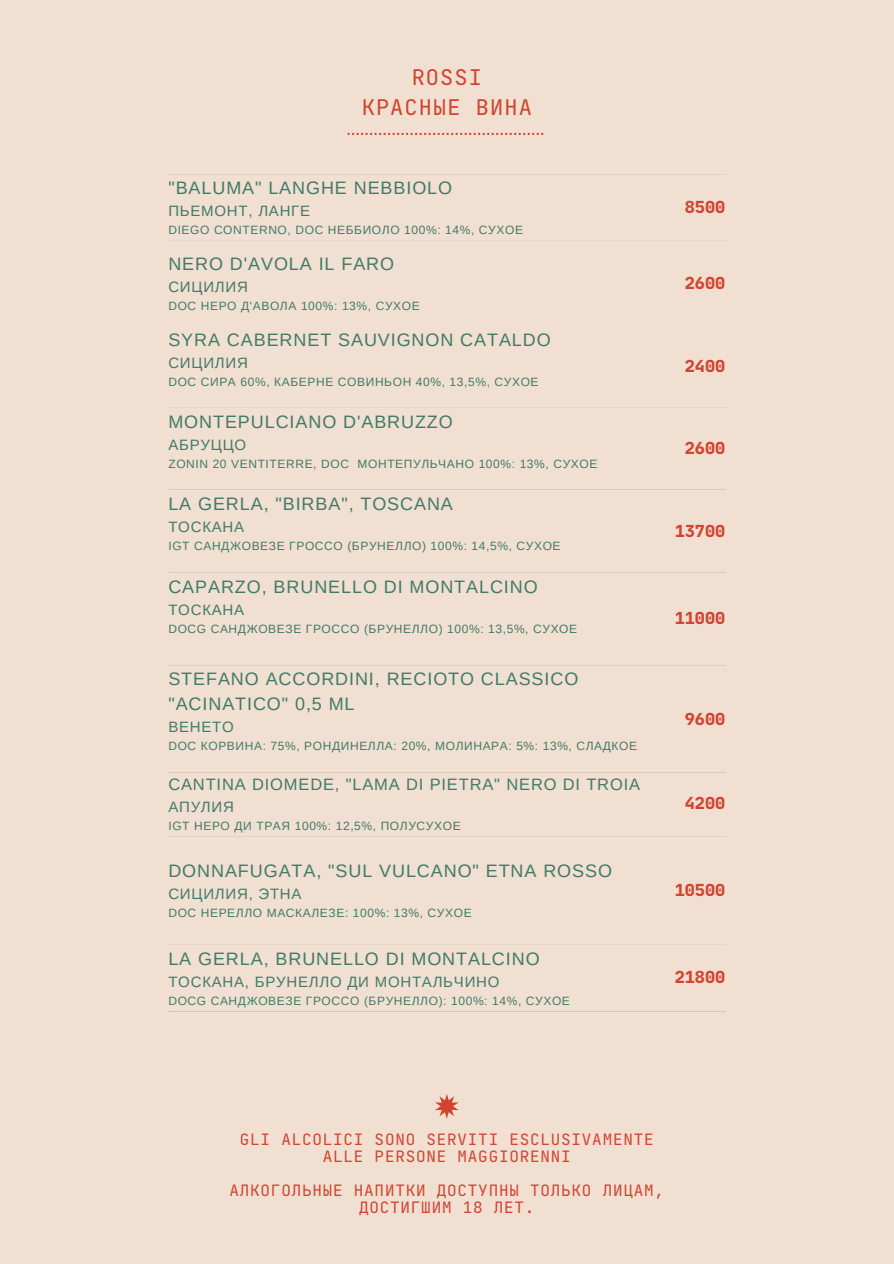
<style>
.page{position:relative;width:894px;height:1264px;background:#fff}
.page>*{position:absolute;margin:0;border:0;box-sizing:border-box;transform-origin:0 0}
.t1{font:21.9px/30.3px "Jet Brains Mono";letter-spacing:.05em;color:#d14430;text-align:center}
.t2{font:18px/25px "Arimo";letter-spacing:.05em;color:#417b68}
.t3{font:800 expanded 16.8px "Jet Brains Mono";color:#d14430}
.t4{font:16.5px "Arimo";letter-spacing:.05em;color:#417b68}
.t5{font:15.9px/16.8px "Jet Brains Mono";letter-spacing:.05em;color:#d14430;text-align:center}
.t6{font:15px "Arimo";letter-spacing:.05em;color:#417b68}
.t7{font:12px "Arimo";letter-spacing:.05em;color:#417b68}
</style>
<div class="page">
<div style="left:0;top:0;width:893px;height:1263px;background:#f1dfd1"></div>
<svg style="left:435px;top:1094px;width:23px;height:24px"></svg>
<svg style="left:347px;top:133px;width:196px;height:2px"></svg>
<h1 class="t1" style="left:361px;top:62px;width:172px">ROSSI<br>КРАСНЫЕ ВИНА</h1>
<p class="t2" style="left:168px;top:175px;width:285px">"BALUMA" LANGHE NEBBIOLO</p>
<p class="t6" style="left:168px;top:203px;width:143px">ПЬЕМОНТ, ЛАНГЕ</p>
<p class="t7" style="left:168px;top:223px;width:356px">DIEGO CONTERNO, DOC НЕББИОЛО 100%: 14%, СУХОЕ</p>
<p class="t2" style="left:168px;top:251px;width:227px">NERO D'AVOLA IL FARO</p>
<p class="t6" style="left:168px;top:278px;width:81px">СИЦИЛИЯ</p>
<p class="t7" style="left:168px;top:299px;width:253px">DOC НЕРО Д'АВОЛА 100%: 13%, СУХОЕ</p>
<p class="t2" style="left:168px;top:327px;width:384px">SYRA CABERNET SAUVIGNON CATALDO</p>
<p class="t6" style="left:168px;top:354px;width:81px">СИЦИЛИЯ</p>
<p class="t7" style="left:168px;top:375px;width:371px">DOC СИРА 60%, КАБЕРНЕ СОВИНЬОН 40%, 13,5%, СУХОЕ</p>
<p class="t2" style="left:168px;top:409px;width:286px">MONTEPULCIANO D'ABRUZZO</p>
<p class="t6" style="left:168px;top:436px;width:79px">АБРУЦЦО</p>
<p class="t7" style="left:168px;top:457px;width:430px">ZONIN 20 VENTITERRE, DOC МОНТЕПУЛЬЧАНО 100%: 13%, СУХОЕ</p>
<p class="t2" style="left:168px;top:491px;width:286px">LA GERLA, "BIRBA", TOSCANA</p>
<p class="t6" style="left:168px;top:518px;width:77px">ТОСКАНА</p>
<p class="t7" style="left:168px;top:539px;width:393px">IGT САНДЖОВЕЗЕ ГРОССО (БРУНЕЛЛО) 100%: 14,5%, СУХОЕ</p>
<p class="t2" style="left:168px;top:574px;width:371px">СAPARZO, BRUNELLO DI MONTALCINO</p>
<p class="t6" style="left:168px;top:601px;width:77px">ТОСКАНА</p>
<p class="t7" style="left:168px;top:622px;width:410px">DOCG САНДЖОВЕЗЕ ГРОССО (БРУНЕЛЛО) 100%: 13,5%, СУХОЕ</p>
<p class="t2" style="left:168px;top:666px;width:411px">STEFANO ACCORDINI, RECIOTO CLASSICO "ACINATICO" 0,5 ML</p>
<p class="t6" style="left:168px;top:718px;width:67px">ВЕНЕТО</p>
<p class="t7" style="left:168px;top:739px;width:470px">DOC КОРВИНА: 75%, РОНДИНЕЛЛА: 20%, МОЛИНАРА: 5%: 13%, СЛАДКОЕ</p>
<p class="t4" style="left:168px;top:775px;width:473px">CANTINA DIOMEDE, "LAMA DI PIETRA" NERO DI TROIA</p>
<p class="t6" style="left:168px;top:798px;width:67px">АПУЛИЯ</p>
<p class="t7" style="left:168px;top:819px;width:294px">IGT НЕРО ДИ ТРАЯ 100%: 12,5%, ПОЛУСУХОЕ</p>
<p class="t2" style="left:168px;top:858px;width:445px">DONNAFUGATA, "SUL VULCANO" ETNA ROSSO</p>
<p class="t6" style="left:168px;top:885px;width:135px">СИЦИЛИЯ, ЭТНА</p>
<p class="t7" style="left:168px;top:906px;width:305px">DOC НЕРЕЛЛО МАСКАЛЕЗЕ: 100%: 13%, СУХОЕ</p>
<p class="t2" style="left:168px;top:945px;width:372px">LA GERLA, BRUNELLO DI MONTALCINO</p>
<p class="t6" style="left:168px;top:973px;width:332px">ТОСКАНА, БРУНЕЛЛО ДИ МОНТАЛЬЧИНО</p>
<p class="t7" style="left:168px;top:993px;width:403px">DOCG САНДЖОВЕЗЕ ГРОССО (БРУНЕЛЛО): 100%: 14%, СУХОЕ</p>
<p class="t3" style="left:684px;top:196px;width:42px">8500</p>
<p class="t3" style="left:684px;top:272px;width:42px">2600</p>
<p class="t3" style="left:684px;top:355px;width:42px">2400</p>
<p class="t3" style="left:684px;top:437px;width:42px">2600</p>
<p class="t3" style="left:674px;top:520px;width:52px">13700</p>
<p class="t3" style="left:674px;top:607px;width:52px">11000</p>
<p class="t3" style="left:684px;top:708px;width:42px">9600</p>
<p class="t3" style="left:684px;top:793px;width:42px">4200</p>
<p class="t3" style="left:674px;top:879px;width:52px">10500</p>
<p class="t3" style="left:674px;top:966px;width:52px">21800</p>
<p class="t5" style="left:240px;top:1131px;width:415px">GLI ALCOLICI SONO SERVITI ESCLUSIVAMENTE<br>ALLE PERSONE MAGGIORENNI</p>
<p class="t5" style="left:229px;top:1181px;width:436px">АЛКОГОЛЬНЫЕ НАПИТКИ ДОСТУПНЫ ТОЛЬКО ЛИЦАМ,<br>ДОСТИГШИМ 18 ЛЕТ.</p>
</div>
